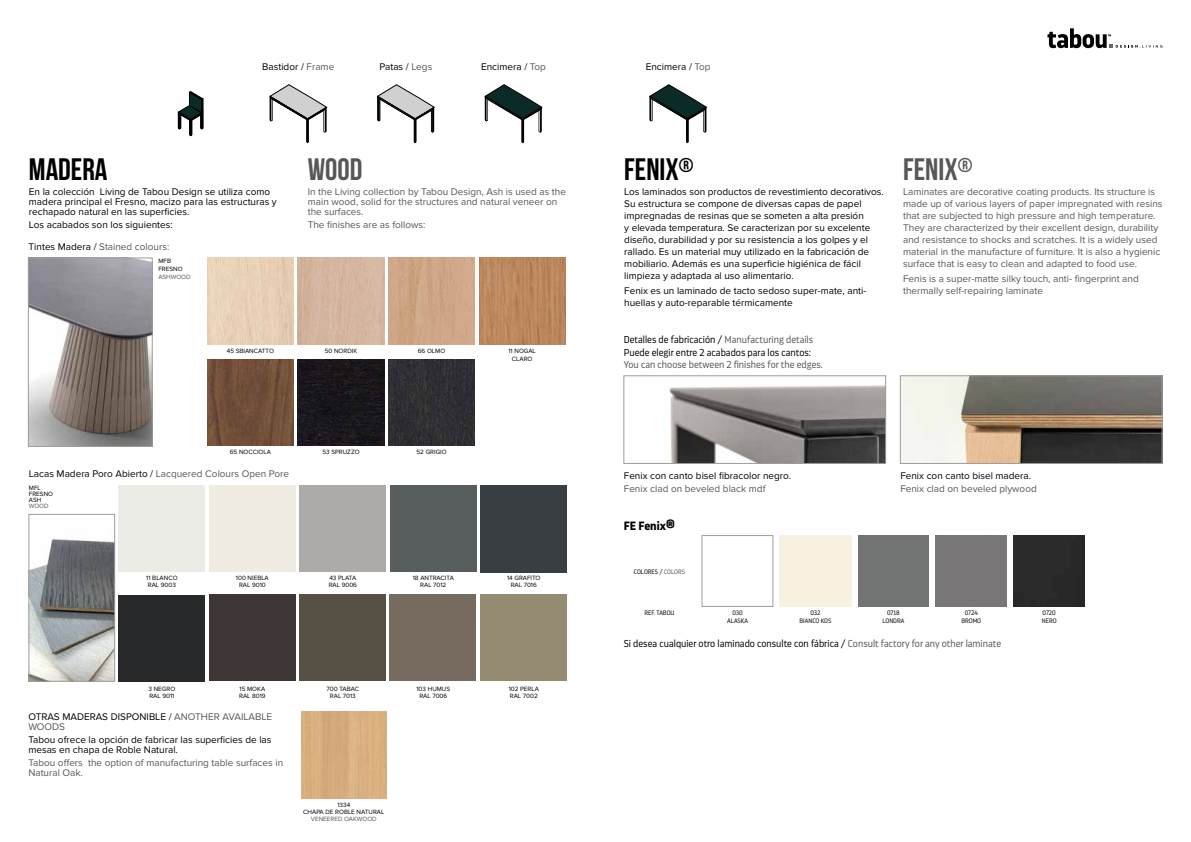
<style>
.page{position:relative;width:1191px;height:842px;background:#fff}
.page>*{position:absolute;margin:0;border:0;box-sizing:border-box;transform-origin:0 0}
.t1{font:31px "Bebas Neue";color:#000}
.t2{font:31px "Bebas Neue";color:#575756}
.t3{font:700 12px "Darwin Pro";color:#000}
.t4{font:10px/12px "Proxima Nova";color:#000}
.t5{font:10px/12px "Proxima Nova";color:#575756}
.t6{font:300 10px/12.8px "Darwin Pro";color:#000}
.t7{font:300 10px "Darwin Pro";color:#575756}
.t8{font:6.4px/7px "Proxima Nova";color:#000}
.t9{font:300 6.4px/8px "Darwin Pro";color:#000;text-align:center}
.t10{font:6.4px "Proxima Nova";color:#575756}
.s1{color:#575756}
.s2{color:#000}
</style>
<div class="page">
<img style="left:30px;top:260px;width:120px;height:185px">
<div style="left:28px;top:258px;width:124px;height:189px;border:1px solid #9d9d9c"></div>
<img style="left:298px;top:359px;width:86px;height:87px">
<img style="left:388px;top:359px;width:87px;height:87px">
<img style="left:388px;top:258px;width:87px;height:86px">
<img style="left:207px;top:359px;width:86px;height:87px">
<img style="left:207px;top:258px;width:86px;height:86px">
<img style="left:298px;top:258px;width:86px;height:86px">
<img style="left:479px;top:258px;width:86px;height:86px">
<img style="left:31px;top:538px;width:82px;height:141px">
<div style="left:29px;top:514px;width:86px;height:167px;border:1px solid #9d9d9c"></div>
<div style="left:119px;top:485px;width:86px;height:87px;background:#ecece7"></div>
<div style="left:390px;top:485px;width:86px;height:87px;background:#585e5e"></div>
<div style="left:209px;top:485px;width:87px;height:87px;background:#f1ece1"></div>
<div style="left:299px;top:594px;width:87px;height:87px;background:#575045"></div>
<div style="left:299px;top:485px;width:87px;height:87px;background:#acabaa"></div>
<div style="left:480px;top:485px;width:87px;height:87px;background:#383e42"></div>
<div style="left:119px;top:594px;width:86px;height:87px;background:#27292b"></div>
<div style="left:480px;top:594px;width:86px;height:87px;background:#958b73"></div>
<div style="left:389px;top:594px;width:87px;height:87px;background:#776b5f"></div>
<div style="left:209px;top:594px;width:86px;height:87px;background:#3d3635"></div>
<svg style="left:178px;top:92px;width:25px;height:44px"></svg>
<svg style="left:269px;top:84px;width:58px;height:59px"></svg>
<svg style="left:377px;top:84px;width:57px;height:59px"></svg>
<svg style="left:485px;top:84px;width:57px;height:59px"></svg>
<svg style="left:649px;top:84px;width:58px;height:59px"></svg>
<img style="left:301px;top:712px;width:85px;height:87px">
<div style="left:701px;top:535px;width:72px;height:72px;border:1px solid #9d9d9c"></div>
<div style="left:1013px;top:535px;width:71px;height:71px;background:#2b2b2b"></div>
<img style="left:669px;top:385px;width:215px;height:77px">
<div style="left:623px;top:375px;width:263px;height:89px;border:1px solid #9d9d9c"></div>
<img style="left:902px;top:377px;width:258px;height:85px">
<div style="left:900px;top:375px;width:262px;height:89px;border:1px solid #9d9d9c"></div>
<svg style="left:1047px;top:28px;width:115px;height:20px"></svg>
<p class="t4" style="left:262px;top:60px;width:74px">Bastidor / <span class="s1">Frame</span></p>
<p class="t4" style="left:379px;top:60px;width:54px">Patas / <span class="s1">Legs</span></p>
<p class="t4" style="left:481px;top:60px;width:66px">Encimera / <span class="s1">Top</span></p>
<p class="t4" style="left:646px;top:60px;width:66px">Encimera / <span class="s1">Top</span></p>
<h1 class="t1" style="left:29px;top:153px;width:80px">MADERA</h1>
<h1 class="t1" style="left:624px;top:153px;width:71px">FENIX<sup>®</sup></h1>
<p class="t4" style="left:29px;top:187px;width:249px;line-height:10px">En la colección Living de Tabou Design se utiliza como madera principal el Fresno, macizo para las estructuras y rechapado natural en las superficies.</p>
<p class="t4" style="left:29px;top:219px;width:145px">Los acabados son los siguientes:</p>
<h1 class="t2" style="left:308px;top:153px;width:56px">WOOD</h1>
<h1 class="t2" style="left:903px;top:153px;width:71px">FENIX<sup>®</sup></h1>
<p class="t5" style="left:308px;top:187px;width:260px;line-height:10px">In the Living collection by Tabou Design, Ash is used as the main wood, solid for the structures and natural veneer on the surfaces.</p>
<p class="t5" style="left:308px;top:219px;width:119px">The finishes are as follows:</p>
<p class="t4" style="left:624px;top:186px;width:261px">Los laminados son productos de revestimiento decorativos.<br>Su estructura se compone de diversas capas de papel impregnadas de resinas que se someten a alta presión<br>y elevada temperatura. Se caracterizan por su excelente diseño, durabilidad y por su resistencia a los golpes y el rallado. Es un material muy utilizado en la fabricación de mobiliario. Además es una superficie higiénica de fácil limpieza y adaptada al uso alimentario.</p>
<p class="t4" style="left:624px;top:285px;width:244px">Fenix es un laminado de tacto sedoso super-mate, anti&shy;huellas y auto-reparable térmicamente</p>
<p class="t5" style="left:903px;top:186px;width:261px">Laminates are decorative coating products. Its structure is made up of various layers of paper impregnated with resins that are subjected to high pressure and high temperature.<br>They are characterized by their excellent design, durability and resistance to shocks and scratches. It is a widely used material in the manufacture of furniture. It is also a hygienic surface that is easy to clean and adapted to food use.</p>
<p class="t5" style="left:903px;top:273px;width:237px">Fenis is a super-matte silky touch, anti- fingerprint and thermally self-repairing laminate</p>
<p class="t5" style="left:29px;top:241px;width:142px"><span class="s2">Tintes Madera /</span> Stained colours:</p>
<p class="t8" style="left:158px;top:257px;width:26px;line-height:8px">MFB<br>FRESNO</p>
<p class="t10" style="left:158px;top:273px;width:34px">ASHWOOD</p>
<p class="t8" style="left:227px;top:347px;width:49px">45 SBIANCATTO</p>
<p class="t8" style="left:325px;top:347px;width:34px">50 NORDIK</p>
<p class="t8" style="left:508px;top:347px;width:29px;line-height:8px;text-align:center">11 NOGAL<br>CLARO</p>
<p class="t8" style="left:418px;top:347px;width:29px">66 OLMO</p>
<p class="t8" style="left:230px;top:449px;width:43px">65 NOCCIOLA</p>
<p class="t8" style="left:322px;top:448px;width:39px">53 SPRUZZO</p>
<p class="t8" style="left:416px;top:448px;width:32px">52 GRIGIO</p>
<p class="t5" style="left:29px;top:467px;width:262px"><span class="s2">Lacas Madera Poro Abierto /</span> Lacquered Colours Open Pore</p>
<p class="t8" style="left:29px;top:485px;width:26px;line-height:6px">MFL<br>FRESNO<br>ASH</p>
<p class="t10" style="left:29px;top:502px;width:21px">WOOD</p>
<p class="t8" style="left:146px;top:575px;width:33px">11 BLANCO<br>RAL 9003</p>
<p class="t8" style="left:236px;top:575px;width:34px;text-align:center">100 NIEBLA<br>RAL 9010</p>
<p class="t8" style="left:329px;top:575px;width:30px">43 PLATA<br>RAL 9006</p>
<p class="t8" style="left:507px;top:575px;width:35px;text-align:center">14 GRAFITO<br>RAL 7016</p>
<p class="t8" style="left:413px;top:575px;width:43px;text-align:center">18 ANTRACITA<br>RAL 7012</p>
<p class="t8" style="left:326px;top:685px;width:34px;text-align:center">700 TABAC<br>RAL 7013</p>
<p class="t8" style="left:508px;top:685px;width:32px">102 PERLA<br>RAL 7002</p>
<p class="t8" style="left:149px;top:685px;width:28px">3 NEGRO<br>RAL 9011</p>
<p class="t8" style="left:416px;top:685px;width:35px;text-align:center">103 HUMUS<br>RAL 7006</p>
<p class="t8" style="left:239px;top:685px;width:28px">15 MOKA<br>RAL 8019</p>
<p class="t4" style="left:28px;top:712px;width:245px;line-height:10px">OTRAS MADERAS DISPONIBLE / <span class="s1">ANOTHER AVAILABLE<br>WOODS</span></p>
<p class="t4" style="left:28px;top:734px;width:245px;line-height:10px">Tabou ofrece la opción de fabricar las superficies de las mesas en chapa de Roble Natural.</p>
<p class="t5" style="left:28px;top:757px;width:256px;line-height:10px">Tabou offers the option of manufacturing table surfaces in<br>Natural Oak.</p>
<p class="t8" style="left:303px;top:801px;width:83px;text-align:center">1334<br>CHAPA DE ROBLE NATURAL</p>
<p class="t10" style="left:311px;top:815px;width:67px">VENEERED OAKWOOD</p>
<p class="t6" style="left:624px;top:333px;width:191px">Detalles de fabricación / <span class="s1">Manufacturing details<br></span>Puede elegir entre 2 acabados para los cantos:</p>
<p class="t7" style="left:624px;top:358px;width:201px">You can choose between 2 finishes for the edges.</p>
<p class="t4" style="left:624px;top:469px;width:169px">Fenix con canto bisel fibracolor negro.</p>
<p class="t5" style="left:624px;top:482px;width:143px">Fenix clad on beveled black mdf</p>
<p class="t3" style="left:624px;top:517px;width:52px">FE Fenix®</p>
<p class="t9" style="left:634px;top:567px;width:53px">COLORES / <span class="s1">COLORS</span></p>
<p class="t4" style="left:900px;top:469px;width:132px">Fenix con canto bisel madera.</p>
<p class="t5" style="left:900px;top:482px;width:138px">Fenix clad on beveled plywood</p>
<p class="t9" style="left:644px;top:609px;width:31px">REF. TABOU</p>
<p class="t9" style="left:727px;top:609px;width:22px">030<br>ALASKA</p>
<p class="t9" style="left:799px;top:609px;width:33px">032<br>BIANCO KOS</p>
<p class="t9" style="left:882px;top:609px;width:23px">0718<br>LONDRA</p>
<p class="t9" style="left:961px;top:609px;width:21px">0724<br>BROMO</p>
<p class="t9" style="left:1041px;top:609px;width:16px;text-align:left">0720<br>NERO</p>
<p class="t6" style="left:624px;top:637px;width:379px">Si desea cualquier otro laminado consulte con fábrica / <span class="s1">Consult factory for any other laminate</span></p>
</div>
